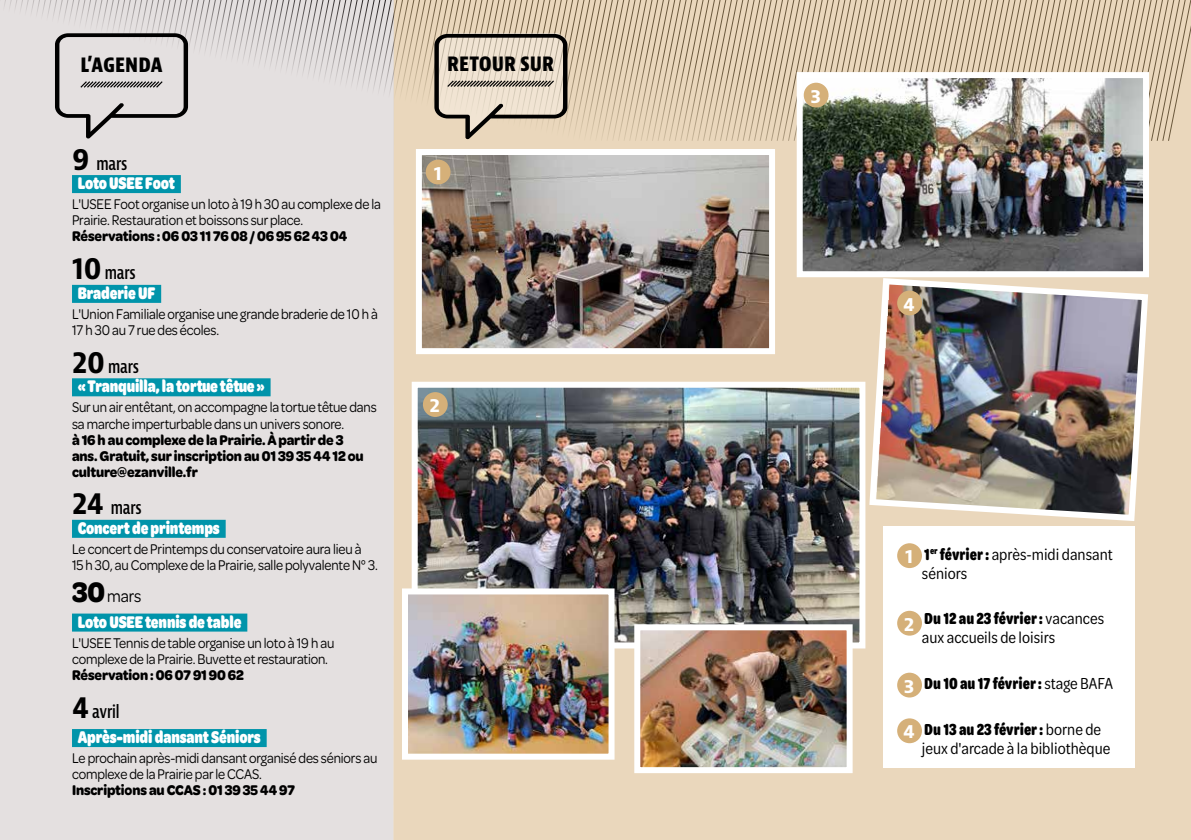
<style>
.page{position:relative;width:1191px;height:840px;background:#fff}
.page>*{position:absolute;margin:0;border:0;box-sizing:border-box;transform-origin:0 0}
.t1{font:700 condensed 21px "Bernina Sans";color:#000}
.t2{font:700 18.6px "Bernina Sans";color:#fff}
.t3{font:900 18px "Omnes Cond";letter-spacing:-.01em;color:#fff;scale:.9 1}
.t4{font:600 condensed 18px "Bernina Sans";letter-spacing:-.01em;color:#000;scale:.9 1}
.t5{font:18px "Omnes";color:#000;scale:.9 1}
.t6{font:17px/19px "Omnes Narrow";color:#000}
.t7{font:700 17px "Omnes Narrow";color:#000}
.t8{font:15px/16px "Omnes";letter-spacing:-.01em;color:#000;scale:.9 1}
.t9{font:700 15px/16px "Omnes";letter-spacing:-.01em;color:#000;scale:.9 1}
.s1{font-weight:700;font-stretch:normal;font-size:30px}
.s2{font-weight:700;font-size:30px}
.s3{font-family:"Bernina Sans";font-weight:700;font-size:18.6px;color:#fff}
.s4{font-weight:700}
.s5{font-family:"Bernina Sans";font-size:18.6px;color:#fff}
.s6{font-weight:400}
</style>
<div class="page">
<div style="left:0;top:141px;width:393px;height:698px;background:#e4e0e0"></div>
<div style="left:393px;top:141px;width:798px;height:698px;background:#ead7bc"></div>
<div style="left:72px;top:175px;width:109px;height:18px;background:#0094aa"></div>
<div style="left:72px;top:285px;width:89px;height:18px;background:#0094aa"></div>
<div style="left:72px;top:378px;width:198px;height:18px;background:#0094aa"></div>
<div style="left:72px;top:519px;width:154px;height:18px;background:#0094aa"></div>
<div style="left:72px;top:613px;width:175px;height:18px;background:#0094aa"></div>
<div style="left:72px;top:728px;width:195px;height:18px;background:#0094aa"></div>
<svg style="left:0;top:0;width:1191px;height:141px;background:#d5c9b9"></svg>
<img style="left:423px;top:156px;width:345px;height:191px">
<div style="left:416px;top:149px;width:359px;height:205px;border:6px solid #fff"></div>
<img style="left:803px;top:79px;width:339px;height:191px">
<div style="left:796px;top:72px;width:353px;height:205px;border:6px solid #fff"></div>
<img style="left:419px;top:388px;width:439px;height:253px">
<div style="left:412px;top:381px;width:453px;height:267px;border:6px solid #fff"></div>
<img style="left:641px;top:631px;width:204px;height:134px">
<div style="left:634px;top:624px;width:218px;height:148px;border:6px solid #fff"></div>
<img style="left:409px;top:595px;width:198px;height:157px">
<div style="left:402px;top:588px;width:212px;height:171px;border:6px solid #fff"></div>
<img style="left:866px;top:275px;width:285px;height:249px">
<div style="left:426px;top:159px;width:24px;height:25px;background:#d5b079;border-radius:50%"></div>
<div style="left:803px;top:83px;width:25px;height:24px;background:#d5b079;border-radius:50%"></div>
<div style="left:897px;top:290px;width:25px;height:25px;background:#d5b079;border-radius:50%"></div>
<div style="left:423px;top:392px;width:25px;height:24px;background:#d5b079;border-radius:50%"></div>
<div style="left:883px;top:526px;width:251px;height:241px;background:#fff"></div>
<div style="left:897px;top:543px;width:25px;height:24px;background:#d5b079;border-radius:50%"></div>
<div style="left:897px;top:610px;width:25px;height:25px;background:#d5b079;border-radius:50%"></div>
<div style="left:897px;top:672px;width:25px;height:25px;background:#d5b079;border-radius:50%"></div>
<div style="left:897px;top:718px;width:25px;height:24px;background:#d5b079;border-radius:50%"></div>
<h1 class="t1" style="left:80px;top:51px;width:84px">L’AGENDA</h1>
<h1 class="t1" style="left:447px;top:51px;width:108px">RETOUR SUR</h1>
<p class="t4" style="left:72px;top:152px;width:63px"><span class="s1">9</span> mars</p>
<p class="t3" style="left:78px;top:170px;width:110px">LotoUSEE Foot</p>
<p class="t8" style="left:72px;top:195px;width:345px">L'USEE Foot organise un loto à 19 h 30 au complexe de la<br>Prairie. Restauration et boissons sur place.</p>
<p class="t9" style="left:72px;top:227px;width:307px">Réservations : 06 03 11 76 08 / 06 95 62 43 04</p>
<p class="t4" style="left:72px;top:261px;width:72px"><span class="s1">10</span> mars</p>
<p class="t3" style="left:78px;top:280px;width:88px">Braderie UF</p>
<p class="t8" style="left:72px;top:305px;width:341px">L'Union Familiale organise une grande braderie de 10 h à<br>17 h 30 au 7 rue des écoles.</p>
<p class="t4" style="left:72px;top:355px;width:76px"><span class="s1">20</span> mars</p>
<p class="t3" style="left:78px;top:374px;width:209px">«Tranquilla, la tortue têtue»</p>
<p class="t8" style="left:72px;top:398px;width:340px">Sur un air entêtant, on accompagne la tortue têtue dans sa marche imperturbable dans un univers sonore.</p>
<p class="t9" style="left:72px;top:430px;width:326px">à 16 h au complexe de la Prairie. À partir de 3 ans. Gratuit, sur inscription au 01 39 35 44 12 ou culture@ezanville.fr</p>
<p class="t4" style="left:72px;top:496px;width:79px"><span class="s1">24</span> mars</p>
<p class="t3" style="left:78px;top:515px;width:159px">Concert de printemps</p>
<p class="t8" style="left:72px;top:540px;width:341px">Le concert de Printemps du conservatoire aura lieu à<br>15 h 30, au Complexe de la Prairie, salle polyvalente N° 3.</p>
<p class="t5" style="left:72px;top:583px;width:79px"><span class="s2">30</span>mars</p>
<p class="t3" style="left:78px;top:609px;width:183px">Loto USEE tennis de table</p>
<p class="t8" style="left:72px;top:633px;width:293px">L'USEE Tennis de table organise un loto à 19 h au complexe de la Prairie. Buvette et restauration.</p>
<p class="t9" style="left:72px;top:665px;width:192px">Réservation : 06 07 91 90 62</p>
<p class="t4" style="left:72px;top:699px;width:54px"><span class="s1">4</span> avril</p>
<p class="t3" style="left:78px;top:724px;width:205px">Après-midi dansant Séniors</p>
<p class="t8" style="left:72px;top:749px;width:341px">Le prochain après-midi dansant organisé des séniors au complexe de la Prairie par le CCAS.</p>
<p class="t9" style="left:72px;top:780px;width:249px">Inscriptions au CCAS : 01 39 35 44 97</p>
<p class="t2" style="left:434px;top:161px;width:10px">1</p>
<p class="t2" style="left:429px;top:393px;width:12px">2</p>
<p class="t2" style="left:810px;top:84px;width:12px">3</p>
<p class="t2" style="left:903px;top:291px;width:13px">4</p>
<p class="t6" style="left:922px;top:543px;width:192px;text-indent:-17px"><span class="s3">1</span> <span class="s4">1</span><sup>er</sup> <span class="s4">février :</span> après-midi dansant séniors</p>
<p class="t6" style="left:922px;top:608px;width:184px;text-indent:-18px"><span class="s3">2</span> <span class="s4">Du 12 au 23 février :</span> vacances aux accueils de loisirs</p>
<p class="t7" style="left:904px;top:671px;width:211px"><span class="s5">3</span> Du 10 au 17 février : <span class="s6">stage BAFA</span></p>
<p class="t6" style="left:922px;top:718px;width:190px;text-indent:-19px"><span class="s3">4</span> <span class="s4">Du 13 au 23 février :</span> borne de jeux d'arcade à la bibliothèque</p>
</div>
